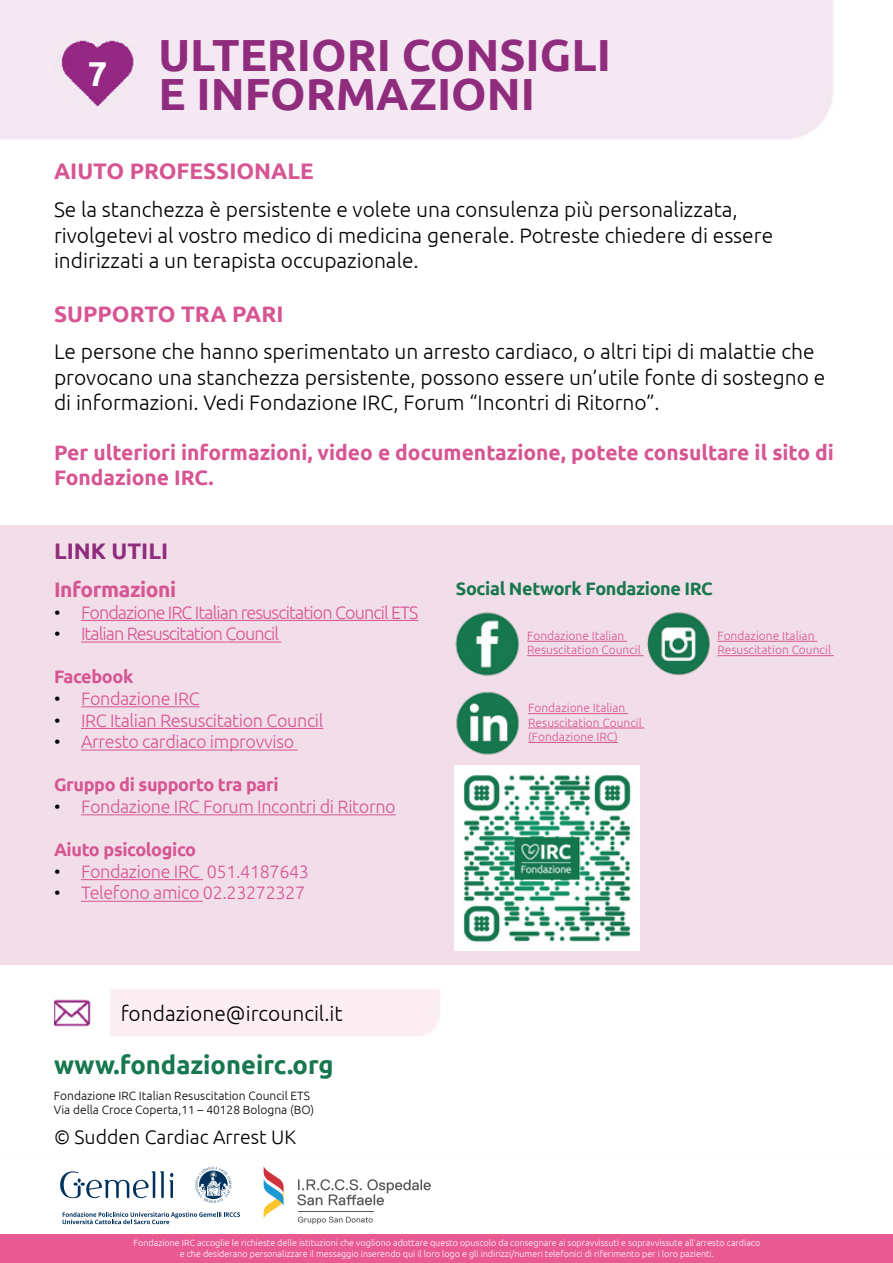
<style>
.page{position:relative;width:893px;height:1263px;background:#fff}
.page>*{position:absolute;margin:0;border:0;box-sizing:border-box;transform-origin:0 0}
.t1{font:700 45px/39px "Ubuntu";color:#902c7d;text-align:center}
.t2{font:700 25.5px "Ubuntu";color:#17774e}
.t3{font:700 22.5px "Ubuntu";color:#d65593}
.t4{font:700 22.5px "Ubuntu";color:#902c7d}
.t5{font:300 21px/25.2px "Ubuntu";color:#000}
.t6{font:700 21px/25.2px "Ubuntu";color:#d65593}
.t7{font:700 21px "Ubuntu";letter-spacing:-.02em;color:#d65593}
.t8{font:300 19.5px "Ubuntu";color:#000}
.t9{font:300 18px "Ubuntu";letter-spacing:-.02em;color:#d75593}
.t10{font:300 18px "Ubuntu";letter-spacing:-.05em;color:#d75593}
.t11{font:700 18px "Ubuntu";letter-spacing:-.02em;color:#d65593}
.t12{font:700 18px "Ubuntu";letter-spacing:-.02em;color:#17774e}
.t13{font:300 12px/14.4px "Ubuntu";color:#d75593}
.t14{font:300 12px/14.4px "Ubuntu";color:#000}
.t15{font:300 9px/10.8px "Ubuntu";color:#fff;text-align:center}
.s1{color:#000}
.s2{color:#d65593}
</style>
<div class="page">
<img style="left:0;top:0;width:893px;height:1263px">
<div style="left:1px;top:525px;width:892px;height:440px;background:#f2dee9"></div>
<img style="left:54px;top:980px;width:417px;height:66px">
<hr style="left:81px;top:620px;width:337px;height:1px;background:#d75593">
<hr style="left:81px;top:641px;width:200px;height:1px;background:#d75593">
<hr style="left:81px;top:706px;width:119px;height:1px;background:#d75593">
<hr style="left:81px;top:728px;width:242px;height:1px;background:#d75593">
<hr style="left:81px;top:749px;width:217px;height:1px;background:#d75593">
<hr style="left:81px;top:814px;width:315px;height:1px;background:#d75593">
<hr style="left:81px;top:879px;width:122px;height:1px;background:#d75593">
<hr style="left:81px;top:901px;width:122px;height:1px;background:#d75593">
<img style="left:456px;top:612px;width:289px;height:143px">
<hr style="left:527px;top:641px;width:100px;height:1px;background:#d75593">
<hr style="left:527px;top:655px;width:116px;height:1px;background:#d75593">
<hr style="left:528px;top:713px;width:100px;height:1px;background:#d75593">
<hr style="left:528px;top:728px;width:117px;height:1px;background:#d75593">
<hr style="left:528px;top:742px;width:90px;height:1px;background:#d75593">
<hr style="left:717px;top:641px;width:100px;height:1px;background:#d75593">
<hr style="left:717px;top:655px;width:117px;height:1px;background:#d75593">
<img style="left:454px;top:765px;width:185px;height:185px">
<div style="left:0;top:1157px;width:893px;height:76px;background:#fff"></div>
<svg style="left:60px;top:1171px;width:113px;height:27px"></svg>
<svg style="left:63px;top:1212px;width:177px;height:12px"></svg>
<svg style="left:195px;top:1166px;width:36px;height:37px"></svg>
<svg style="left:264px;top:1167px;width:20px;height:51px"></svg>
<svg style="left:298px;top:1216px;width:75px;height:8px"></svg>
<hr style="left:298px;top:1212px;width:76px;height:1px;background:#5a5a5b">
<svg style="left:297px;top:1179px;width:134px;height:26px"></svg>
<h1 class="t1" style="left:88px;top:35px;width:525px"><sub>7</sub> ULTERIORI CONSIGLI<br>E INFORMAZIONI</h1>
<p class="t3" style="left:54px;top:158px;width:261px">AIUTO PROFESSIONALE</p>
<p class="t5" style="left:54px;top:197px;width:721px">Se la stanchezza è persistente e volete una consulenza più personalizzata, rivolgetevi al vostro medico di medicina generale. Potreste chiedere di essere indirizzati a un terapista occupazionale.</p>
<p class="t3" style="left:54px;top:300px;width:231px">SUPPORTO TRA PARI</p>
<p class="t5" style="left:54px;top:339px;width:773px">Le persone che hanno sperimentato un arresto cardiaco, o altri tipi di malattie che provocano una stanchezza persistente, possono essere un’utile fonte di sostegno e di informazioni. Vedi Fondazione IRC, Forum “Incontri di Ritorno”.</p>
<p class="t6" style="left:54px;top:440px;width:781px">Per ulteriori informazioni, video e documentazione, potete consultare il sito di<br>Fondazione IRC.</p>
<p class="t4" style="left:54px;top:537px;width:116px">LINK UTILI</p>
<p class="t7" style="left:54px;top:577px;width:124px">Informazioni</p>
<p class="t10" style="left:54px;top:601px;width:366px"><span class="s1">•</span> Fondazione IRC Italian resuscitation Council ETS</p>
<p class="t10" style="left:54px;top:623px;width:227px"><span class="s1">•</span> Italian Resuscitation Council</p>
<p class="t11" style="left:54px;top:666px;width:81px">Facebook</p>
<p class="t9" style="left:54px;top:688px;width:147px"><span class="s1">•</span> Fondazione IRC</p>
<p class="t9" style="left:54px;top:709px;width:271px"><span class="s1">•</span> IRC Italian Resuscitation Council</p>
<p class="t9" style="left:54px;top:731px;width:242px"><span class="s1">•</span> Arresto cardiaco improvviso</p>
<p class="t11" style="left:54px;top:774px;width:226px">Gruppo di supporto tra pari</p>
<p class="t9" style="left:54px;top:796px;width:343px"><span class="s1">•</span> Fondazione IRC Forum Incontri di Ritorno</p>
<p class="t11" style="left:54px;top:839px;width:144px">Aiuto psicologico</p>
<p class="t9" style="left:54px;top:860px;width:257px"><span class="s1">•</span> Fondazione IRC <span class="s2">051.4187643</span></p>
<p class="t9" style="left:54px;top:882px;width:253px"><span class="s1">•</span> Telefono amico 02.23272327</p>
<p class="t12" style="left:456px;top:578px;width:259px">Social Network Fondazione IRC</p>
<p class="t13" style="left:527px;top:628px;width:115px">Fondazione Italian<br>Resuscitation Council</p>
<p class="t13" style="left:528px;top:700px;width:115px">Fondazione Italian<br>Resuscitation Council (Fondazione IRC)</p>
<p class="t13" style="left:717px;top:628px;width:115px">Fondazione Italian<br>Resuscitation Council</p>
<p class="t5" style="left:121px;top:1000px;width:223px">fondazione@ircouncil.it</p>
<p class="t2" style="left:54px;top:1049px;width:281px">www.fondazioneirc.org</p>
<p class="t14" style="left:54px;top:1088px;width:262px">Fondazione IRC Italian Resuscitation Council ETS<br>Via della Croce Coperta,11 – 40128 Bologna (BO)</p>
<p class="t8" style="left:54px;top:1126px;width:244px">© Sudden Cardiac Arrest UK</p>
<p class="t15" style="left:134px;top:1237px;width:628px">Fondazione IRC accoglie le richieste delle istituzioni che vogliono adottare questo opuscolo da consegnare ai sopravvissuti e sopravvissute all’arresto cardiaco e che desiderano personalizzare il messaggio inserendo qui il loro logo e gli indirizzi/numeri telefonici di riferimento per i loro pazienti.</p>
</div>
